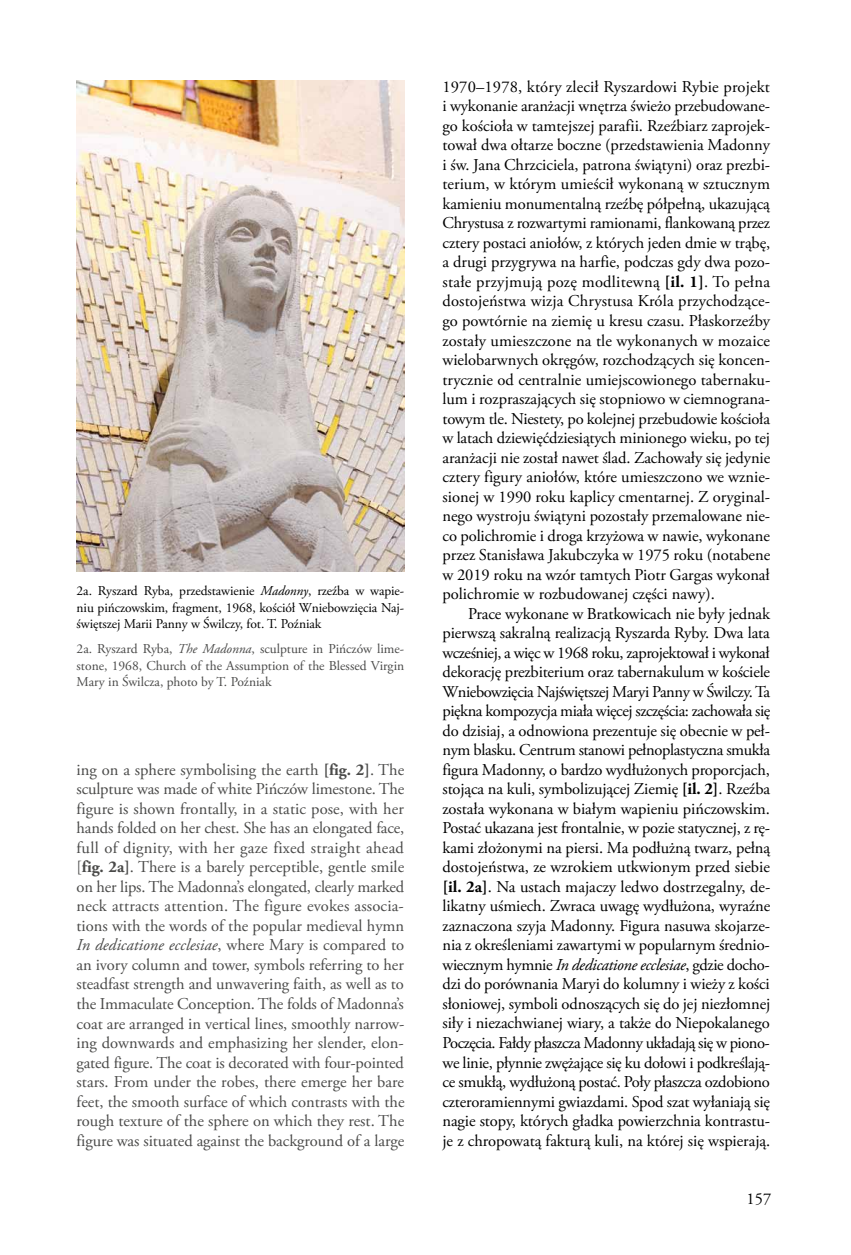
<style>
.page{position:relative;width:851px;height:1255px;background:#fff}
.page>*{position:absolute;margin:0;border:0;box-sizing:border-box;transform-origin:0 0}
.t1{font:16.5px/19.5px "Adobe Garamond Pro";letter-spacing:-.005em;color:#000;text-align:justify}
.t2{font:16.5px/19.5px "Adobe Garamond Pro";letter-spacing:-.005em;color:#4a4a49;text-align:justify}
.t3{font:13.5px/16.5px "Adobe Garamond Pro";letter-spacing:-.005em;color:#000;text-align:justify}
.t4{font:13.5px/16.5px "Adobe Garamond Pro";color:#4a4a49;text-align:justify}
.s1{font-style:italic}
.s2{font-weight:700}
</style>
<div class="page">
<img style="left:77px;top:81px;width:327px;height:491px">
<p class="t3" style="left:77px;top:583px;width:329px">2a. Ryszard Ryba, przedstawienie <span class="s1">Madonny</span>, rzeźba w wapie&shy;niu pińczowskim, fragment, 1968, kościół Wniebowzięcia Naj&shy;świętszej Marii Panny w Świlczy, fot. T. Poźniak</p>
<p class="t4" style="left:77px;top:641px;width:329px">2a. Ryszard Ryba, <span class="s1">The Madonna</span>, sculpture in Pińczów lime&shy;stone, 1968, Church of the Assumption of the Blessed Virgin Mary in Świlcza, photo by T. Poźniak</p>
<p class="t2" style="left:77px;top:760px;width:329px">ing on a sphere symbolising the earth <span class="s2">[fig. 2]</span>. The sculpture was made of white Pińczów limestone. The figure is shown frontally, in a static pose, with her hands folded on her chest. She has an elongated face, full of dignity, with her gaze fixed straight ahead [<span class="s2">fig. 2a]</span>. There is a barely perceptible, gentle smile on her lips. The Madonna’s elongated, clearly marked neck attracts attention. The figure evokes associa&shy;tions with the words of the popular medieval hymn <span class="s1">In dedicatione ecclesiae</span>, where Mary is compared to an ivory column and tower, symbols referring to her steadfast strength and unwavering faith, as well as to the Immaculate Conception. The folds of Madonna’s coat are arranged in vertical lines, smoothly narrow&shy;ing downwards and emphasizing her slender, elon&shy;gated figure. The coat is decorated with four-pointed stars. From under the robes, there emerge her bare feet, the smooth surface of which contrasts with the rough texture of the sphere on which they rest. The figure was situated against the background of a large</p>
<p class="t1" style="left:442px;top:77px;width:329px">1970–1978, który zlecił Ryszardowi Rybie projekt i wykonanie aranżacji wnętrza świeżo przebudowane&shy;go kościoła w tamtejszej parafii. Rzeźbiarz zaprojek&shy;tował dwa ołtarze boczne (przedstawienia Madonny i św. Jana Chrzciciela, patrona świątyni) oraz prezbi&shy;terium, w którym umieścił wykonaną w sztucznym kamieniu monumentalną rzeźbę półpełną, ukazującą Chrystusa z rozwartymi ramionami, flankowaną przez cztery postaci aniołów, z których jeden dmie w trąbę, a drugi przygrywa na harfie, podczas gdy dwa pozo&shy;stałe przyjmują pozę modlitewną <span class="s2">[il. 1]</span>. To pełna dostojeństwa wizja Chrystusa Króla przychodzące&shy;go powtórnie na ziemię u kresu czasu. Płaskorzeźby zostały umieszczone na tle wykonanych w mozaice wielobarwnych okręgów, rozchodzących się koncen&shy;trycznie od centralnie umiejscowionego tabernaku&shy;lum i rozpraszających się stopniowo w ciemnograna&shy;towym tle. Niestety, po kolejnej przebudowie kościoła w latach dziewięćdziesiątych minionego wieku, po tej aranżacji nie został nawet ślad. Zachowały się jedynie cztery figury aniołów, które umieszczono we wznie&shy;sionej w 1990 roku kaplicy cmentarnej. Z oryginal&shy;nego wystroju świątyni pozostały przemalowane nie&shy;co polichromie i droga krzyżowa w nawie, wykonane przez Stanisława Jakubczyka w 1975 roku (notabene w 2019 roku na wzór tamtych Piotr Gargas wykonał polichromie w rozbudowanej części nawy).</p>
<p class="t1" style="left:442px;top:604px;width:329px;text-indent:26px">Prace wykonane w Bratkowicach nie były jednak pierwszą sakralną realizacją Ryszarda Ryby. Dwa lata wcześniej, a więc w 1968 roku, zaprojektował i wykonał dekorację prezbiterium oraz tabernakulum w kościele Wniebowzięcia Najświętszej Maryi Panny w Świlczy. Ta piękna kompozycja miała więcej szczęścia: zachowała się do dzisiaj, a odnowiona prezentuje się obecnie w peł&shy;nym blasku. Centrum stanowi pełnoplastyczna smukła figura Madonny, o bardzo wydłużonych proporcjach, stojąca na kuli, symbolizującej Ziemię <span class="s2">[il. 2]</span>. Rzeźba została wykonana w białym wapieniu pińczowskim.<br>Postać ukazana jest frontalnie, w pozie statycznej, z rę&shy;kami złożonymi na piersi. Ma podłużną twarz, pełną dostojeństwa, ze wzrokiem utkwionym przed siebie <span class="s2">[il. 2a]</span>. Na ustach majaczy ledwo dostrzegalny, de&shy;likatny uśmiech. Zwraca uwagę wydłużona, wyraźne zaznaczona szyja Madonny. Figura nasuwa skojarze&shy;nia z określeniami zawartymi w popularnym średnio&shy;wiecznym hymnie <span class="s1">In dedicatione ecclesiae</span>, gdzie docho&shy;dzi do porównania Maryi do kolumny i wieży z kości słoniowej, symboli odnoszących się do jej niezłomnej siły i niezachwianej wiary, a także do Niepokalanego Poczęcia. Fałdy płaszcza Madonny układają się w piono&shy;we linie, płynnie zwężające się ku dołowi i podkreślają&shy;ce smukłą, wydłużoną postać. Poły płaszcza ozdobiono czteroramiennymi gwiazdami. Spod szat wyłaniają się nagie stopy, których gładka powierzchnia kontrastu&shy;je z chropowatą fakturą kuli, na której się wspierają.</p>
<p class="t1" style="left:746px;top:1189px;width:26px">157</p>
</div>
